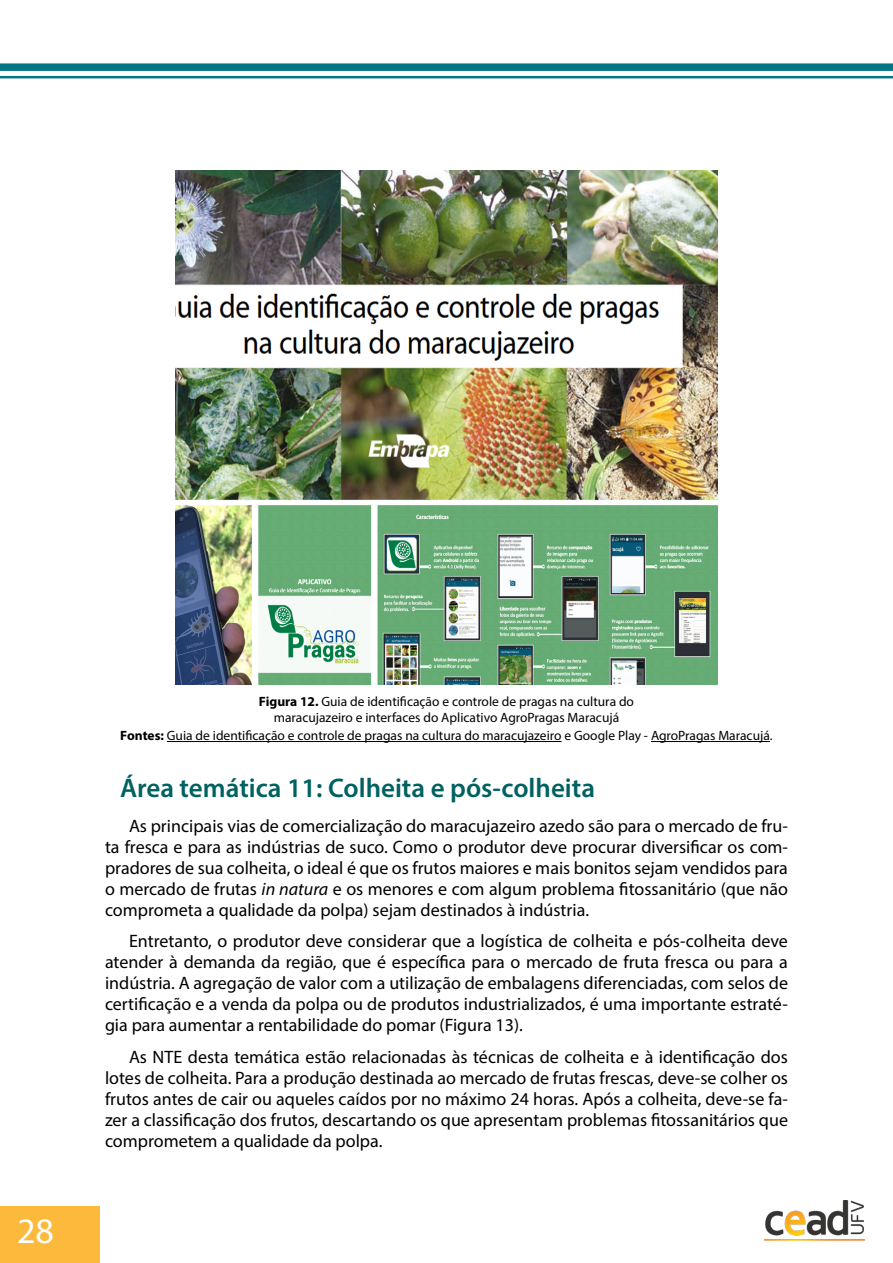
<style>
.page{position:relative;width:893px;height:1263px;background:#fff}
.page>*{position:absolute;margin:0;border:0;box-sizing:border-box;transform-origin:0 0}
.t1{font:36px "Myriad Pro";color:#fff}
.t2{font:600 27px "Myriad Pro";color:#006161}
.t3{font:18px/21px "Myriad Pro";color:#000;text-align:justify}
.t4{font:13.5px/16.5px "Myriad Pro";color:#000;text-align:center}
.s1{font-weight:700}
.s2{font-style:italic}
</style>
<div class="page">
<div style="left:0;top:1206px;width:100px;height:57px;background:#fdb93b"></div>
<div style="left:0;top:63px;width:893px;height:8px;background:#037686"></div>
<hr style="left:0;top:76px;width:893px;height:2px;background:#037686">
<img style="left:764px;top:1201px;width:100px;height:40px">
<hr style="left:167px;top:741px;width:395px;height:1px;background:#000">
<hr style="left:651px;top:741px;width:119px;height:1px;background:#000">
<img style="left:176px;top:170px;width:541px;height:514px">
<h1 class="t1" style="left:17px;top:1209px;width:38px">28</h1>
<p class="t4" style="left:259px;top:693px;width:377px"><span class="s1">Figura 12.</span> Guia de identificação e controle de pragas na cultura do maracujazeiro e interfaces do Aplicativo AgroPragas Maracujá</p>
<p class="t4" style="left:120px;top:727px;width:654px"><span class="s1">Fontes:</span> Guia de identificação e controle de pragas na cultura do maracujazeiro e Google Play - AgroPragas Maracujá.</p>
<h2 class="t2" style="left:120px;top:771px;width:477px">Área temática 11: Colheita e pós-colheita</h2>
<p class="t3" style="left:105px;top:815px;width:685px;text-indent:24px">As principais vias de comercialização do maracujazeiro azedo são para o mercado de fru&shy;ta fresca e para as indústrias de suco. Como o produtor deve procurar diversificar os com&shy;pradores de sua colheita, o ideal é que os frutos maiores e mais bonitos sejam vendidos para o mercado de frutas <span class="s2">in natura</span> e os menores e com algum problema fitossanitário (que não comprometa a qualidade da polpa) sejam destinados à indústria.</p>
<p class="t3" style="left:105px;top:930px;width:684px;text-indent:24px">Entretanto, o produtor deve considerar que a logística de colheita e pós-colheita deve atender à demanda da região, que é específica para o mercado de fruta fresca ou para a indústria. A agregação de valor com a utilização de embalagens diferenciadas, com selos de certificação e a venda da polpa ou de produtos industrializados, é uma importante estraté&shy;gia para aumentar a rentabilidade do pomar (Figura 13).</p>
<p class="t3" style="left:105px;top:1046px;width:685px;text-indent:24px">As NTE desta temática estão relacionadas às técnicas de colheita e à identificação dos lotes de colheita. Para a produção destinada ao mercado de frutas frescas, deve-se colher os frutos antes de cair ou aqueles caídos por no máximo 24 horas. Após a colheita, deve-se fa&shy;zer a classificação dos frutos, descartando os que apresentam problemas fitossanitários que comprometem a qualidade da polpa.</p>
</div>
